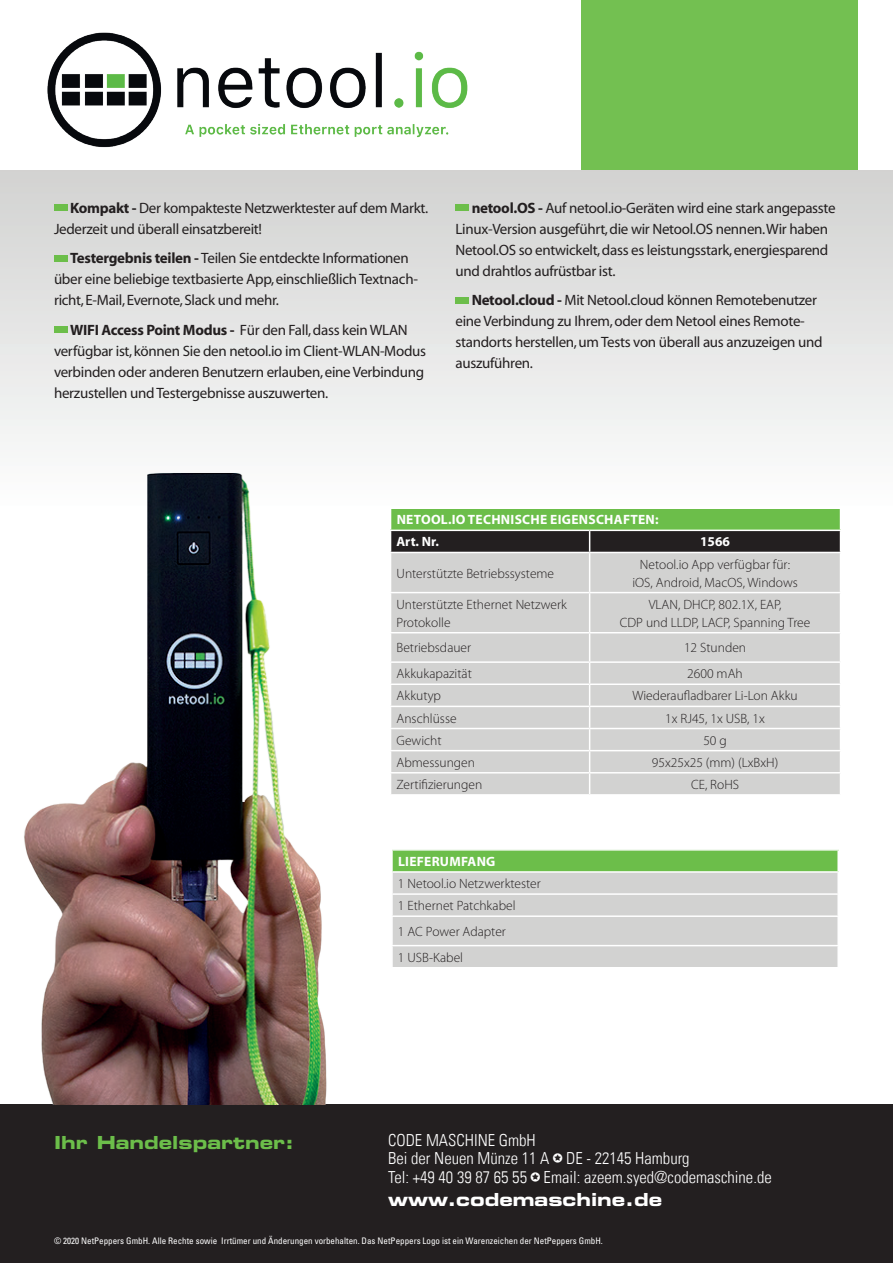
<style>
.page{position:relative;width:893px;height:1263px;background:#fff}
.page>*{position:absolute;margin:0;border:0;box-sizing:border-box;transform-origin:0 0}
.t1{font:18px "Eurostile LT Std Bold Ex 2";color:#fff}
.t2{font:18px "Eurostile LT Std Bold Ex 2";color:#6cbe4a}
.t3{font:300 condensed 16.65px/18.5px "Univers LT";color:#fff}
.t4{font:15px/21px "Myriad";letter-spacing:-.02em;color:#231f20}
.t5{font:300 13.5px/18px "Myriad Pro";color:#231f20}
.t6{font:700 13.5px/22.2px "Myriad Pro";letter-spacing:.02em;color:#fff}
.t7{font:condensed 9px "Univers LT Std";color:#fff}
.s1{font-weight:700}
</style>
<div class="page">
<div style="left:391px;top:553px;width:449px;height:241px;background:#d2d2d1"></div>
<svg style="left:390px;top:509px;width:451px;height:43px;background:#50753e"></svg>
<hr style="left:589px;top:553px;width:1px;height:39px;background:#fff">
<hr style="left:390px;top:592px;width:200px;height:1px;background:#fff">
<hr style="left:590px;top:592px;width:251px;height:1px;background:#fff">
<hr style="left:589px;top:593px;width:1px;height:39px;background:#fff">
<hr style="left:390px;top:632px;width:200px;height:1px;background:#fff">
<hr style="left:590px;top:632px;width:251px;height:1px;background:#fff">
<hr style="left:390px;top:661px;width:200px;height:2px;background:#fff">
<hr style="left:590px;top:661px;width:251px;height:2px;background:#fff">
<hr style="left:390px;top:683px;width:200px;height:2px;background:#fff">
<hr style="left:590px;top:683px;width:251px;height:2px;background:#fff">
<hr style="left:390px;top:706px;width:200px;height:1px;background:#fff">
<hr style="left:590px;top:706px;width:251px;height:1px;background:#fff">
<hr style="left:390px;top:728px;width:200px;height:1px;background:#fff">
<hr style="left:590px;top:728px;width:251px;height:1px;background:#fff">
<hr style="left:390px;top:750px;width:200px;height:1px;background:#fff">
<hr style="left:590px;top:750px;width:251px;height:1px;background:#fff">
<hr style="left:390px;top:772px;width:200px;height:1px;background:#fff">
<hr style="left:590px;top:772px;width:251px;height:1px;background:#fff">
<svg style="left:589px;top:633px;width:1px;height:161px"></svg>
<div style="left:392px;top:850px;width:446px;height:22px;background:#6cbe4a"></div>
<div style="left:393px;top:873px;width:444px;height:94px;background:#d2d2d1"></div>
<hr style="left:391px;top:850px;width:2px;height:21px;background:#fff">
<hr style="left:837px;top:850px;width:2px;height:21px;background:#fff">
<hr style="left:391px;top:871px;width:448px;height:2px;background:#fff">
<hr style="left:391px;top:893px;width:448px;height:2px;background:#fff">
<hr style="left:391px;top:915px;width:448px;height:2px;background:#fff">
<hr style="left:391px;top:945px;width:448px;height:1px;background:#fff">
<div style="left:581px;top:0;width:277px;height:171px;background:#73c051"></div>
<img style="left:47px;top:32px;width:421px;height:116px">
<div style="left:0;top:1104px;width:893px;height:159px;background:#231f20"></div>
<div style="left:0;top:170px;width:893px;height:338px;background:linear-gradient(to bottom,#d1d2d0,#fdfefd)"></div>
<div style="left:54px;top:204px;width:14px;height:7px;background:#6cbe4a"></div>
<div style="left:54px;top:255px;width:14px;height:7px;background:#6cbe4a"></div>
<div style="left:54px;top:326px;width:14px;height:7px;background:#6cbe4a"></div>
<div style="left:455px;top:204px;width:14px;height:7px;background:#6cbe4a"></div>
<div style="left:455px;top:297px;width:14px;height:7px;background:#6cbe4a"></div>
<img style="left:23px;top:462px;width:307px;height:642px">
<p class="t4" style="left:54px;top:198px;width:376px;text-indent:16px"><span class="s1">Kompakt -</span> Der kompakteste Netzwerktester auf dem Markt.<br>Jederzeit und überall einsatzbereit!</p>
<p class="t4" style="left:54px;top:248px;width:365px;text-indent:16px"><span class="s1">Testergebnis teilen -</span> Teilen Sie entdeckte Informationen über eine beliebige textbasierte App, einschließlich Textnach&shy;richt, E-Mail, Evernote, Slack und mehr.</p>
<p class="t4" style="left:54px;top:320px;width:374px;text-indent:16px"><span class="s1">WIFI Access Point Modus -</span> Für den Fall, dass kein WLAN verfügbar ist, können Sie den netool.io im Client-WLAN-Modus verbinden oder anderen Benutzern erlauben, eine Verbindung herzustellen und Testergebnisse auszuwerten.</p>
<p class="t4" style="left:455px;top:198px;width:382px;text-indent:16px"><span class="s1">netool.OS -</span> Auf netool.io-Geräten wird eine stark angepasste Linux-Version ausgeführt, die wir Netool.OS nennen. Wir haben Netool.OS so entwickelt, dass es leistungsstark, energiesparend und drahtlos aufrüstbar ist.</p>
<p class="t4" style="left:455px;top:290px;width:369px;text-indent:16px"><span class="s1">Netool.cloud -</span> Mit Netool.cloud können Remotebenutzer eine Verbindung zu Ihrem, oder dem Netool eines Remote&shy;standorts herstellen, um Tests von überall aus anzuzeigen und auszuführen.</p>
<p class="t6" style="left:397px;top:508px;width:263px">NETOOL.IO TECHNISCHE EIGENSCHAFTEN:<br>Art. Nr.</p>
<p class="t6" style="left:700px;top:530px;width:31px">1566</p>
<p class="t5" style="left:397px;top:564px;width:159px">Unterstützte Betriebssysteme</p>
<p class="t5" style="left:632px;top:555px;width:167px;text-align:center">Netool.io App verfügbar für: iOS, Android, MacOS, Windows</p>
<p class="t5" style="left:397px;top:595px;width:172px">Unterstützte Ethernet Netzwerk<br>Protokolle</p>
<p class="t5" style="left:620px;top:595px;width:192px;text-align:center">VLAN, DHCP, 802.1X, EAP,<br>CDP und LLDP, LACP, Spanning Tree</p>
<p class="t5" style="left:396px;top:639px;width:76px">Betriebsdauer</p>
<p class="t5" style="left:684px;top:639px;width:64px">12 Stunden</p>
<p class="t5" style="left:396px;top:665px;width:77px">Akkukapazität</p>
<p class="t5" style="left:687px;top:665px;width:57px">2600 mAh</p>
<p class="t5" style="left:396px;top:687px;width:46px">Akkutyp</p>
<p class="t5" style="left:632px;top:687px;width:167px">Wiederaufladbarer Li-Lon Akku</p>
<p class="t5" style="left:396px;top:709px;width:62px">Anschlüsse</p>
<p class="t5" style="left:665px;top:709px;width:101px">1x RJ45, 1x USB, 1x</p>
<p class="t5" style="left:396px;top:731px;width:47px">Gewicht</p>
<p class="t5" style="left:703px;top:731px;width:25px">50 g</p>
<p class="t5" style="left:396px;top:753px;width:80px">Abmessungen</p>
<p class="t5" style="left:652px;top:753px;width:128px">95x25x25 (mm) (LxBxH)</p>
<p class="t5" style="left:396px;top:776px;width:87px">Zertifizierungen</p>
<p class="t5" style="left:691px;top:776px;width:50px">CE, RoHS</p>
<p class="t6" style="left:398px;top:850px;width:99px">LIEFERUMFANG</p>
<p class="t5" style="left:398px;top:873px;width:144px;line-height:22.2px">1 Netool.io Netzwerktester<br>1 Ethernet Patchkabel</p>
<p class="t5" style="left:398px;top:919px;width:109px;line-height:25.8px">1 AC Power Adapter<br>1 USB-Kabel</p>
<p class="t2" style="left:54px;top:1129px;width:242px">Ihr Handelspartner:</p>
<p class="t3" style="left:388px;top:1130px;width:385px">CODE MASCHINE GmbH<br>Bei der Neuen Münze 11 A DE - 22145 Hamburg<br>Tel: +49 40 39 87 65 55 Email: azeem.syed@codemaschine.de</p>
<p class="t1" style="left:388px;top:1187px;width:276px">www.codemaschine.de</p>
<p class="t7" style="left:54px;top:1235px;width:550px">© 2020 NetPeppers GmbH. Alle Rechte sowie Irrtümer und Änderungen vorbehalten. Das NetPeppers Logo ist ein Warenzeichen der NetPeppers GmbH.</p>
</div>
